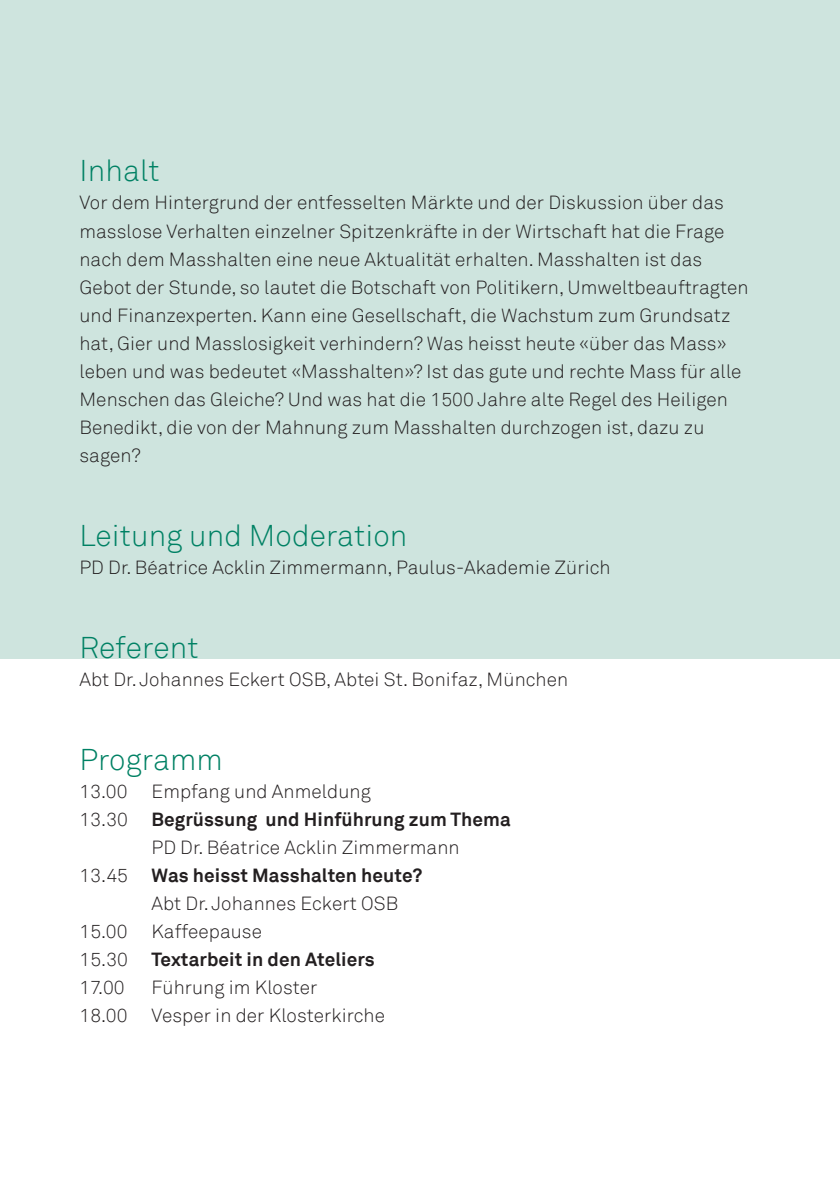
<style>
.page{position:relative;width:840px;height:1191px;background:#fff}
.page>*{position:absolute;margin:0;border:0;box-sizing:border-box;transform-origin:0 0}
.t1{font:300 30px "Akkurat";letter-spacing:.005em;color:#008164}
.t2{font:300 19px/28px "Akkurat";letter-spacing:.005em;color:#231f20}
.t3{font:700 19px/28px "Akkurat";letter-spacing:.005em;color:#231f20}
.s1{font-weight:300}
</style>
<div class="page">
<div style="left:0;top:0;width:839px;height:658px;background:#cee4de"></div>
<h1 class="t1" style="left:79px;top:153px;width:82px">Inhalt</h1>
<p class="t2" style="left:79px;top:189px;width:670px">Vor dem Hintergrund der entfesselten Märkte und der Diskussion über das masslose Verhalten einzelner Spitzenkräfte in der Wirtschaft hat die Frage nach dem Masshalten eine neue Aktualität erhalten. Masshalten ist das Gebot der Stunde, so lautet die Botschaft von Politikern, Umweltbeauftragten und Finanzexperten. Kann eine Gesellschaft, die Wachstum zum Grundsatz hat, Gier und Masslosigkeit verhindern? Was heisst heute «über das Mass» leben und was bedeutet «Masshalten»? Ist das gute und rechte Mass für alle Menschen das Gleiche? Und was hat die 1500 Jahre alte Regel des Heiligen Benedikt, die von der Mahnung zum Masshalten durchzogen ist, dazu zu sagen?</p>
<h1 class="t1" style="left:79px;top:517px;width:329px">Leitung und Moderation</h1>
<p class="t2" style="left:79px;top:553px;width:532px">PD Dr. Béatrice Acklin Zimmermann, Paulus-Akademie Zürich</p>
<h1 class="t1" style="left:79px;top:629px;width:120px">Referent</h1>
<p class="t2" style="left:79px;top:665px;width:490px">Abt Dr. Johannes Eckert OSB, Abtei St. Bonifaz, München</p>
<h1 class="t1" style="left:79px;top:741px;width:145px">Programm</h1>
<p class="t2" style="left:79px;top:777px;width:50px">13.00</p>
<p class="t2" style="left:151px;top:777px;width:221px">Empfang und Anmeldung</p>
<p class="t3" style="left:79px;top:805px;width:432px"><span class="s1">13.30</span> Begrüssung und Hinführung zum Thema</p>
<p class="t2" style="left:151px;top:833px;width:309px">PD Dr. Béatrice Acklin Zimmermann</p>
<p class="t3" style="left:79px;top:861px;width:344px"><span class="s1">13.45</span> Was heisst Masshalten heute?</p>
<p class="t2" style="left:151px;top:889px;width:248px">Abt Dr. Johannes Eckert OSB</p>
<p class="t2" style="left:79px;top:917px;width:50px">15.00</p>
<p class="t3" style="left:79px;top:917px;width:297px;text-indent:72px"><span class="s1">Kaffeepause<br>15.30</span> Textarbeit in den Ateliers<br><span class="s1">17.00</span></p>
<p class="t2" style="left:151px;top:973px;width:167px">Führung im Kloster</p>
<p class="t2" style="left:79px;top:1001px;width:50px">18.00</p>
<p class="t2" style="left:151px;top:1001px;width:235px">Vesper in der Klosterkirche</p>
</div>
